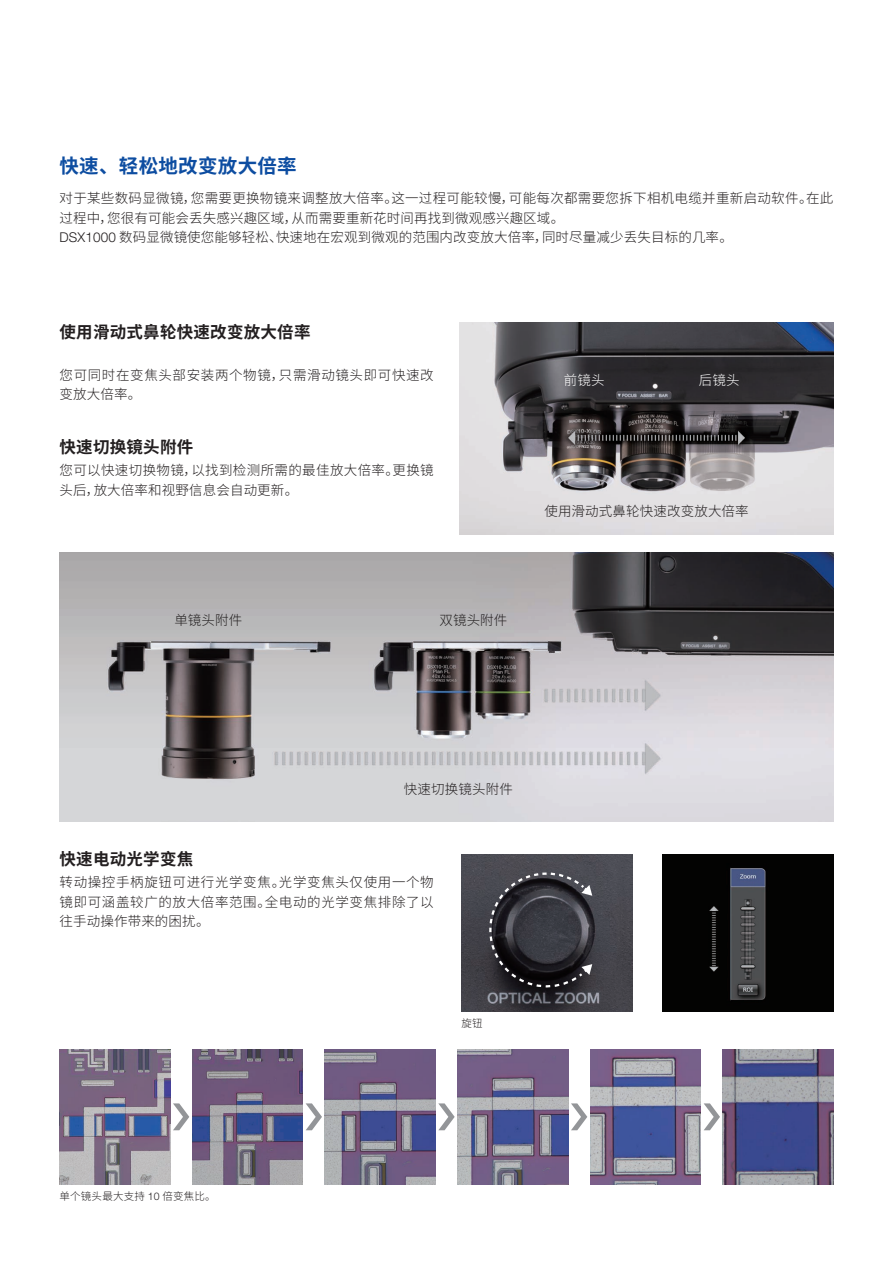
<style>
.page{position:relative;width:893px;height:1263px;background:#fff}
.page>*{position:absolute;margin:0;border:0;box-sizing:border-box;transform-origin:0 0}
.t1{font:700 19.5px "Noto Sans SC";letter-spacing:.015em;color:#0d4da1}
.t2{font:700 16.5px "Noto Sans SC";letter-spacing:.015em;color:#231f20}
.t3{font:300 13.5px/19.5px "Noto Sans SC";letter-spacing:.01em;color:#231f20}
.t4{font:300 13.5px/19.5px "Noto Sans SC";letter-spacing:.045em;color:#231f20}
.t5{font:300 13.5px "Noto Sans SC";letter-spacing:.02em;color:#fff}
.t6{font:300 10.5px "Noto Sans SC";letter-spacing:.02em;color:#231f20}
.s1{font-family:"Helvetica Neue LTW1 G"}
</style>
<div class="page">
<img style="left:462px;top:855px;width:171px;height:156px">
<svg style="left:486px;top:869px;width:106px;height:121px"></svg>
<img style="left:60px;top:552px;width:773px;height:270px">
<img style="left:460px;top:322px;width:373px;height:213px">
<img style="left:662px;top:855px;width:171px;height:156px">
<img style="left:60px;top:1049px;width:110px;height:135px">
<img style="left:192px;top:1049px;width:111px;height:135px">
<img style="left:325px;top:1049px;width:110px;height:135px">
<img style="left:457px;top:1049px;width:111px;height:135px">
<img style="left:590px;top:1049px;width:111px;height:135px">
<img style="left:723px;top:1049px;width:110px;height:135px">
<svg style="left:173px;top:1103px;width:16px;height:27px"></svg>
<svg style="left:306px;top:1103px;width:16px;height:27px"></svg>
<svg style="left:438px;top:1103px;width:17px;height:27px"></svg>
<svg style="left:571px;top:1103px;width:16px;height:27px"></svg>
<svg style="left:704px;top:1103px;width:16px;height:27px"></svg>
<h1 class="t1" style="left:60px;top:154px;width:239px">快速、轻松地改变放大倍率</h1>
<p class="t3" style="left:60px;top:189px;width:775px">对于某些数码显微镜，您需要更换物镜来调整放大倍率。这一过程可能较慢，可能每次都需要您拆下相机电缆并重新启动软件。在此过程中，您很有可能会丢失感兴趣区域，从而需要重新花时间再找到微观感兴趣区域。<br><span class="s1">DSX1000</span> 数码显微镜使您能够轻松、快速地在宏观到微观的范围内改变放大倍率，同时尽量减少丢失目标的几率。</p>
<p class="t2" style="left:60px;top:323px;width:252px">使用滑动式鼻轮快速改变放大倍率</p>
<p class="t4" style="left:60px;top:366px;width:376px">您可同时在变焦头部安装两个物镜，只需滑动镜头即可快速改变放大倍率。</p>
<p class="t2" style="left:60px;top:437px;width:135px">快速切换镜头附件</p>
<p class="t3" style="left:60px;top:461px;width:376px">您可以快速切换物镜，以找到检测所需的最佳放大倍率。更换镜头后，放大倍率和视野信息会自动更新。</p>
<p class="t5" style="left:564px;top:373px;width:43px">前镜头</p>
<p class="t5" style="left:699px;top:373px;width:43px">后镜头</p>
<p class="t3" style="left:544px;top:502px;width:206px">使用滑动式鼻轮快速改变放大倍率</p>
<p class="t3" style="left:174px;top:611px;width:70px">单镜头附件</p>
<p class="t3" style="left:439px;top:611px;width:70px">双镜头附件</p>
<p class="t2" style="left:60px;top:850px;width:135px">快速电动光学变焦</p>
<p class="t3" style="left:404px;top:780px;width:110px">快速切换镜头附件</p>
<p class="t3" style="left:60px;top:873px;width:376px;text-align:justify">转动操控手柄旋钮可进行光学变焦。光学变焦头仅使用一个物镜即可涵盖较广的放大倍率范围。全电动的光学变焦排除了以往手动操作带来的困扰。</p>
<p class="t6" style="left:461px;top:1017px;width:23px">旋钮</p>
<p class="t6" style="left:60px;top:1190px;width:158px">单个镜头最大支持 <span class="s1">10</span> 倍变焦比。</p>
</div>
